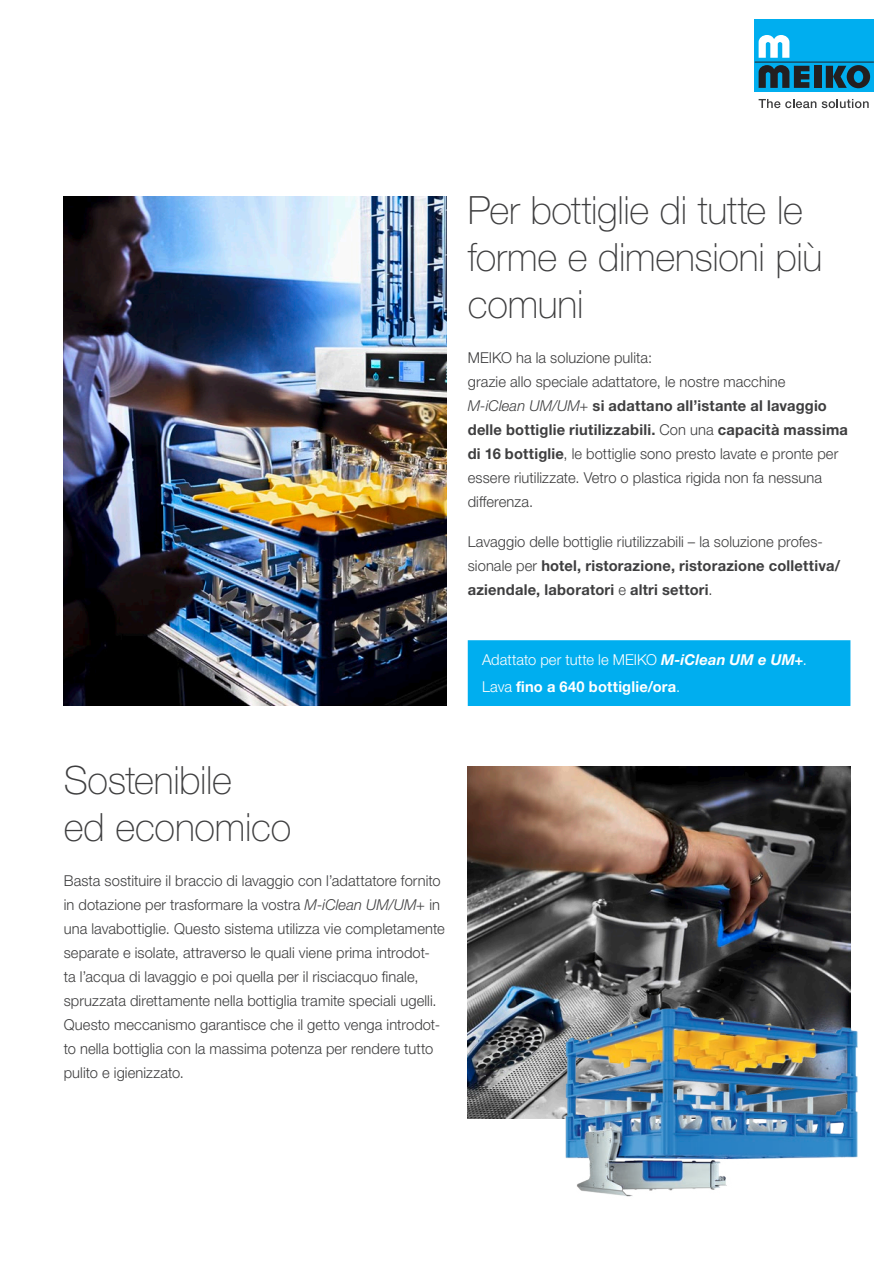
<style>
.page{position:relative;width:893px;height:1263px;background:#fff}
.page>*{position:absolute;margin:0;border:0;box-sizing:border-box;transform-origin:0 0}
.t1{font:100 39px/46.8px "Helvetica Neue LTW1 G";letter-spacing:-.01em;color:#3e3e3f}
.t2{font:300 15px/24px "Helvetica Neue LTW1 G";letter-spacing:.005em;color:#3e3e3f}
.t3{font:700 15px/24px "Helvetica Neue LTW1 G";letter-spacing:.015em;color:#3e3e3f}
.t4{font:300 15px/26.5px "Helvetica Neue LTW1 G";color:#fff}
.s1{font-style:italic}
.s2{font-weight:700}
.s3{font-weight:300}
.s4{font-weight:700;font-style:italic}
</style>
<div class="page">
<div style="left:755px;top:19px;width:119px;height:73px;background:#00aeef"></div>
<div style="left:814px;top:66px;width:7px;height:22px;background:#231f20"></div>
<svg style="left:826px;top:65px;width:44px;height:23px"></svg>
<hr style="left:755px;top:62px;width:119px;height:1px;background:#231f20">
<svg style="left:759px;top:35px;width:30px;height:23px"></svg>
<svg style="left:759px;top:65px;width:50px;height:23px"></svg>
<svg style="left:759px;top:99px;width:57px;height:9px"></svg>
<svg style="left:822px;top:99px;width:47px;height:9px"></svg>
<img style="left:468px;top:766px;width:382px;height:352px">
<img style="left:524px;top:980px;width:334px;height:217px">
<div style="left:468px;top:641px;width:382px;height:64px;background:#00aeef"></div>
<div style="left:468px;top:640px;width:382px;height:66px;border:2px solid #00aeef"></div>
<img style="left:64px;top:196px;width:382px;height:510px">
<h1 class="t1" style="left:468px;top:187px;width:356px">Per bottiglie di tutte le forme e dimensioni più comuni</h1>
<p class="t2" style="left:468px;top:346px;width:382px">MEIKO ha la soluzione pulita:<br>grazie allo speciale adattatore, le nostre macchine<br><span class="s1">M-iClean UM/UM+</span> <span class="s2">si adattano all’istante al lavaggio delle bottiglie riutilizzabili.</span> Con una <span class="s2">capacità massima di 16 bottiglie</span>, le bottiglie sono presto lavate e pronte per essere riutilizzate. Vetro o plastica rigida non fa nessuna differenza.</p>
<p class="t3" style="left:468px;top:529px;width:374px"><span class="s3">Lavaggio delle bottiglie riutilizzabili – la soluzione profes&shy;sionale per</span> hotel, ristorazione, ristorazione collettiva/ aziendale, laboratori <span class="s3">e</span> altri settori<span class="s3">.</span></p>
<p class="t4" style="left:482px;top:646px;width:326px">Adattato per tutte le MEIKO <span class="s4">M-iClean UM e UM+</span>.<br>Lava <span class="s2">fino a 640 bottiglie/ora</span>.</p>
<h1 class="t1" style="left:64px;top:757px;width:229px">Sostenibile<br>ed economico</h1>
<p class="t2" style="left:64px;top:869px;width:382px">Basta sostituire il braccio di lavaggio con l’adattatore fornito in dotazione per trasformare la vostra <span class="s1">M-iClean UM/UM+</span> in una lavabottiglie. Questo sistema utilizza vie completamente separate e isolate, attraverso le quali viene prima introdot&shy;ta l’acqua di lavaggio e poi quella per il risciacquo finale, spruzzata direttamente nella bottiglia tramite speciali ugelli.<br>Questo meccanismo garantisce che il getto venga introdot&shy;to nella bottiglia con la massima potenza per rendere tutto pulito e igienizzato.</p>
</div>
